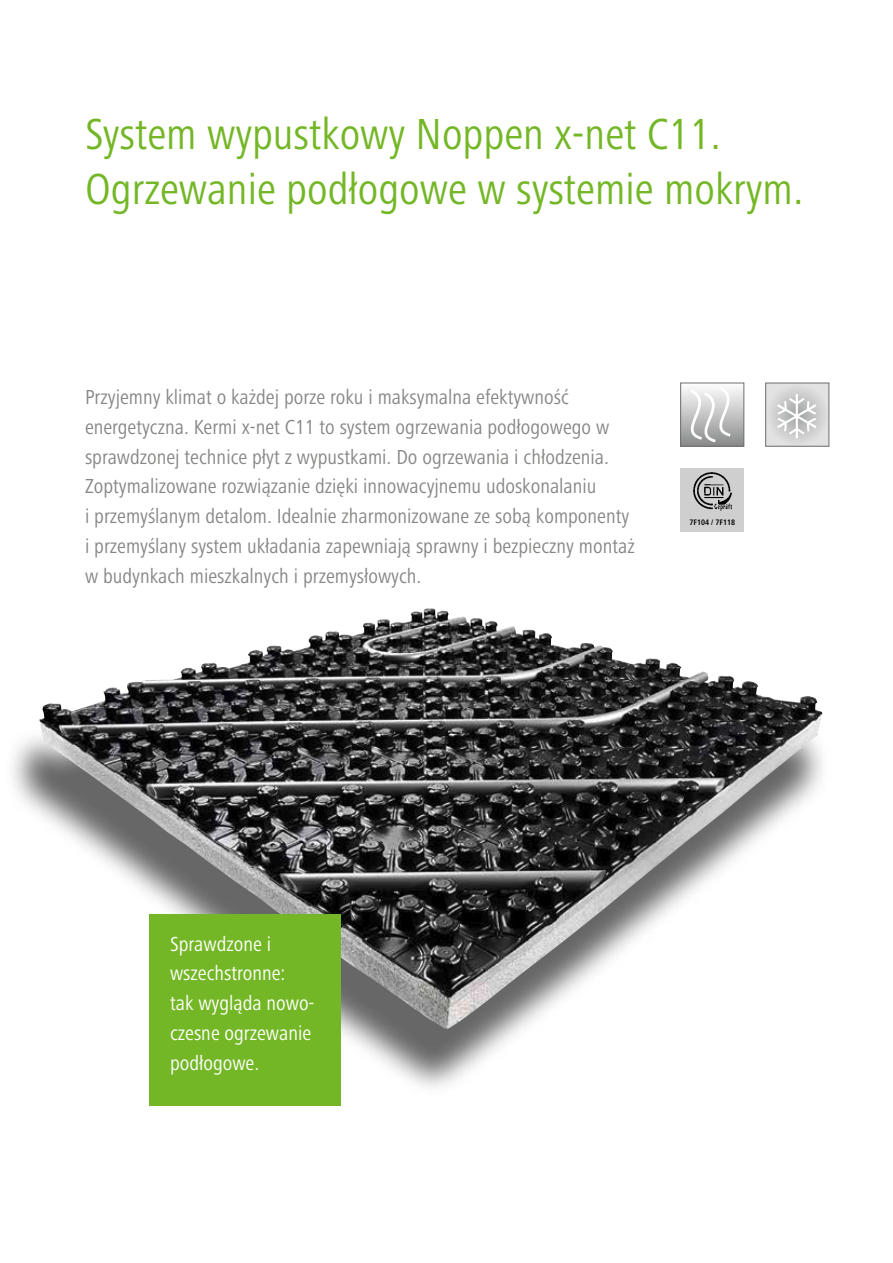
<style>
.page{position:relative;width:893px;height:1263px;background:#fff}
.page>*{position:absolute;margin:0;border:0;box-sizing:border-box;transform-origin:0 0}
.t1{font:condensed 45px/55.2px "Frutiger Next LTW1 G";color:#74b726}
.t2{font:condensed 21px/29.7px "Frutiger Next LTW1 G";color:#868685}
.t3{font:condensed 21px/29.7px "Frutiger Next LTW1 G";color:#fff}
.t4{font:700 condensed 8.25px "Frutiger Next LTW1 G";color:#000}
</style>
<div class="page">
<div style="left:4px;top:632px;width:827px;height:466px;background:#000;opacity:.6"></div>
<img style="left:285px;top:608px;width:147px;height:43px">
<div style="left:149px;top:914px;width:191px;height:192px;background:#74b726"></div>
<div style="left:680px;top:468px;width:64px;height:63px;background:#cfcfd0"></div>
<img style="left:693px;top:472px;width:39px;height:39px">
<div style="left:766px;top:383px;width:63px;height:63px;background:linear-gradient(to bottom,#dadada,#dadbdb)"></div>
<div style="left:765px;top:383px;width:64px;height:63px;border:1px solid #6e6e6e"></div>
<div style="left:680px;top:383px;width:64px;height:63px;border:1px solid #6e6e6e"></div>
<svg style="left:680px;top:384px;width:65px;height:60px"></svg>
<svg style="left:777px;top:394px;width:39px;height:44px;background:#c1c2c2"></svg>
<h1 class="t1" style="left:85px;top:106px;width:720px">System wypustkowy Noppen x-net C11.<br>Ogrzewanie podłogowe w systemie mokrym.</h1>
<p class="t2" style="left:85px;top:382px;width:551px">Przyjemny klimat o każdej porze roku i maksymalna efektywność energetyczna. Kermi x-net C11 to system ogrzewania podłogowego w sprawdzonej technice płyt z wypustkami. Do ogrzewania i chłodzenia.<br>Zoptymalizowane rozwiązanie dzięki innowacyjnemu udoskonalaniu<br>i przemyślanym detalom. Idealnie zharmonizowane ze sobą komponenty i przemyślany system układania zapewniają sprawny i bezpieczny montaż w budynkach mieszkalnych i przemysłowych.</p>
<p class="t4" style="left:689px;top:517px;width:47px">7F104 / 7F118</p>
<p class="t3" style="left:170px;top:929px;width:146px">Sprawdzone i wszechstronne:<br>tak wygląda nowo&shy;czesne ogrzewanie podłogowe.</p>
</div>
